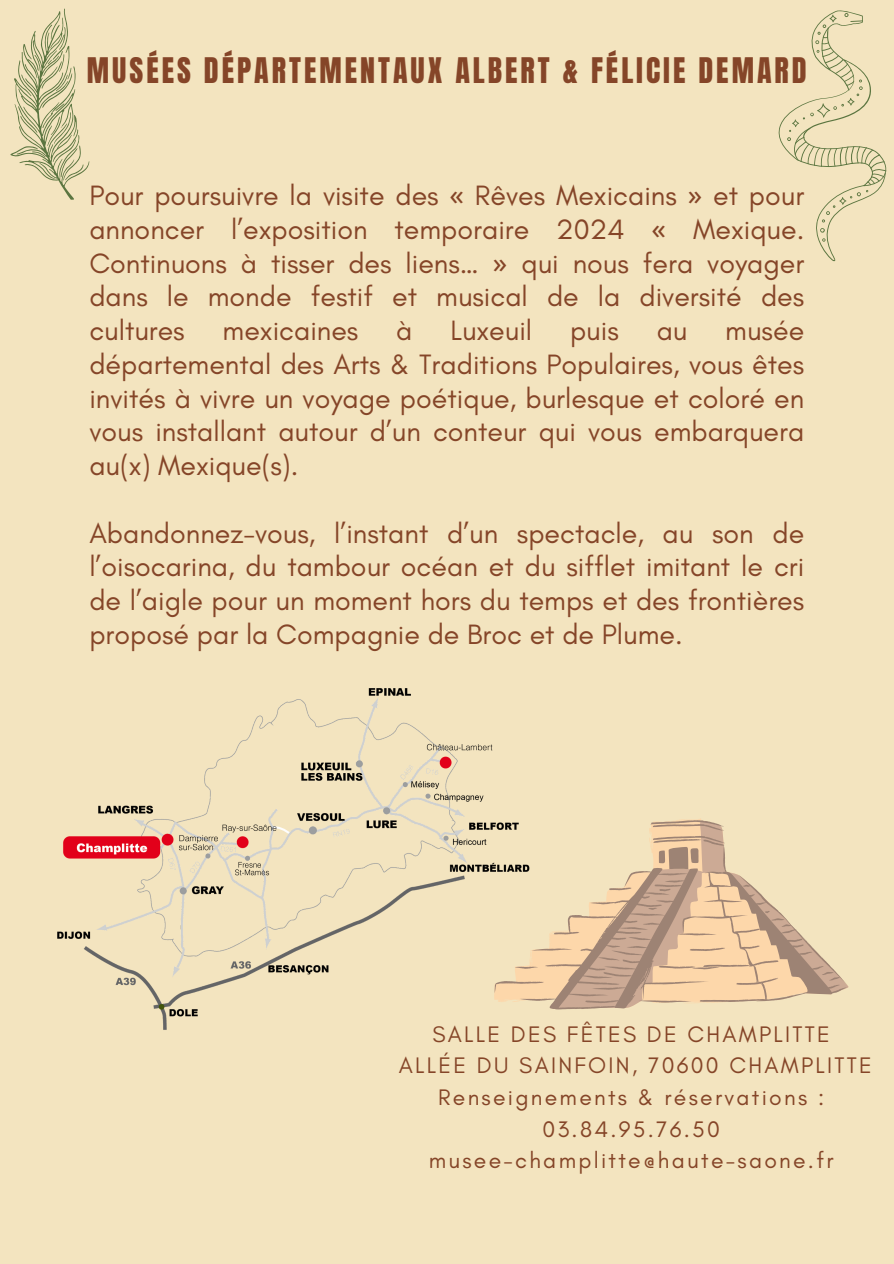
<style>
.page{position:relative;width:894px;height:1264px;background:#fff}
.page>*{position:absolute;margin:0;border:0;box-sizing:border-box;transform-origin:0 0}
.t1{font:30px "Anton";letter-spacing:.1em;color:#854528}
.t2{font:28.5px/33.8px "Glacial Indifference";color:#854528;text-align:justify}
.t3{font:22.95px/31.7px "Glacial Indifference";letter-spacing:.1em;color:#854528;text-align:center}
.s1{font-family:"Noto Sans"}
</style>
<div class="page">
<div style="left:0;top:0;width:893px;height:1263px;background:#f3e4bf"></div>
<img style="left:57px;top:688px;width:506px;height:342px">
<svg style="left:10px;top:9px;width:79px;height:191px"></svg>
<svg style="left:494px;top:820px;width:353px;height:189px"></svg>
<svg style="left:778px;top:10px;width:109px;height:251px"></svg>
<h2 class="t1" style="left:87px;top:49px;width:721px">MUSÉES DÉPARTEMENTAUX ALBERT &amp; FÉLICIE DEMARD</h2>
<p class="t2" style="left:89px;top:178px;width:716px">Pour poursuivre la visite des <span class="s1">«</span> Rêves Mexicains <span class="s1">»</span> et pour annoncer l’exposition temporaire 2024 <span class="s1">«</span> Mexique.<br>Continuons à tisser des liens… <span class="s1">»</span> qui nous fera voyager dans le monde festif et musical de la diversité des cultures</p>
<p class="t2" style="left:222px;top:313px;width:137px">mexicaines</p>
<p class="t2" style="left:396px;top:313px;width:18px">à</p>
<p class="t2" style="left:450px;top:313px;width:83px">Luxeuil</p>
<p class="t2" style="left:570px;top:313px;width:50px">puis</p>
<p class="t2" style="left:656px;top:313px;width:32px">au</p>
<p class="t2" style="left:89px;top:313px;width:716px;text-indent:635px">musée départemental des Arts &amp; Traditions Populaires, vous êtes invités à vivre un voyage poétique, burlesque et coloré en vous installant autour d’un conteur qui vous embarquera au(x) Mexique(s).</p>
<h1 class="t2" style="left:89px;top:516px;width:716px">Abandonnez-vous, l’instant d’un spectacle, au son de l’oisocarina, du tambour océan et du sifflet imitant le cri de l’aigle pour un moment hors du temps et des frontières proposé par la Compagnie de Broc et de Plume.</h1>
<p class="t3" style="left:399px;top:1017px;width:474px">SALLE DES FÊTES DE CHAMPLITTE<br>ALLÉE DU SAINFOIN, 70600 CHAMPLITTE<br>Renseignements &amp; réservations :<br>03.84.95.76.50 musee-champlitte@haute-saone.fr</p>
</div>
